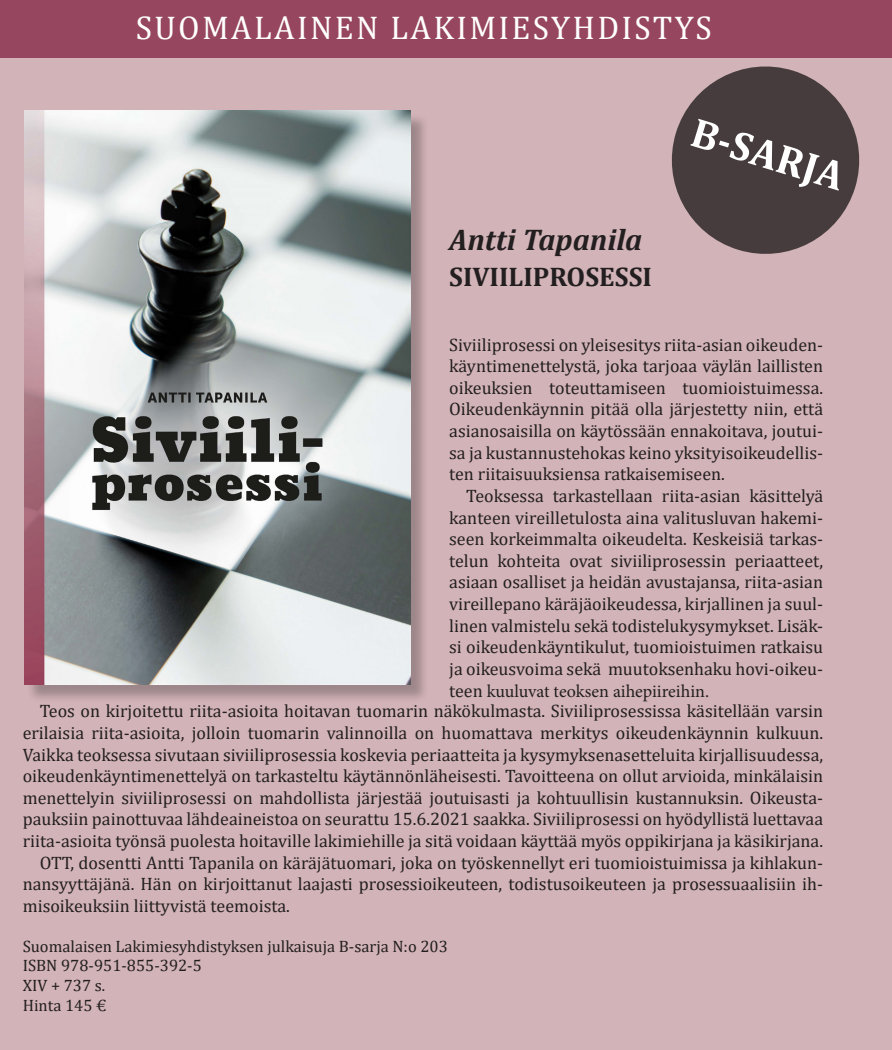
<style>
.page{position:relative;width:892px;height:1050px;background:#fff}
.page>*{position:absolute;margin:0;border:0;box-sizing:border-box;transform-origin:0 0}
.t1{font:700 41.55px "Cambria";color:#fff}
.t2{font:33px "Cambria";letter-spacing:.07em;color:#fff}
.t3{font:italic 700 30px "Cambria";color:#231f20}
.t4{font:700 27px "Cambria";color:#231f20}
.t5{font:18px/21.6px "Cambria";color:#231f20;text-align:justify}
.t6{font:16.5px/19.8px "Cambria";color:#231f20}
.s1{font-family:"Minion Pro"}
</style>
<div class="page">
<div style="left:0;top:7px;width:892px;height:1042px;background:#d2b3b7"></div>
<div style="left:0;top:0;width:892px;height:58px;background:#96465e"></div>
<div style="left:27px;top:113px;width:402px;height:590px;background:#231f20;opacity:.3"></div>
<img style="left:24px;top:110px;width:387px;height:574px">
<svg style="left:661px;top:55px;width:209px;height:199px;fill:#463c3e"></svg>
<p class="t2" style="left:136px;top:8px;width:577px">SUOMALAINEN LAKIMIESYHDISTYS</p>
<p class="t3" style="left:449px;top:218px;width:195px">Antti Tapanila</p>
<p class="t4" style="left:449px;top:257px;width:204px">SIVIILIPROSESSI</p>
<p class="t1" style="left:701px;top:103px;width:159px;rotate:17deg">B-SARJA</p>
<p class="t5" style="left:449px;top:333px;width:375px">Siviiliprosessi on yleisesitys riita-asian oikeuden&shy;käyntimenettelystä, joka tarjoaa väylän laillisten oikeuksien toteuttamiseen tuomioistuimessa.<br>Oikeudenkäynnin pitää olla järjestetty niin, että asianosaisilla on käytössään ennakoitava, joutui&shy;sa ja kustannustehokas keino yksityisoikeudellis&shy;ten riitaisuuksiensa ratkaisemiseen.</p>
<p class="t5" style="left:449px;top:485px;width:375px;text-indent:17px">Teoksessa tarkastellaan riita-asian käsittelyä kanteen vireilletulosta aina valitusluvan hakemi&shy;seen korkeimmalta oikeudelta. Keskeisiä tarkas&shy;telun kohteita ovat siviiliprosessin periaatteet, asiaan osalliset ja heidän avustajansa, riita-asian vireillepano käräjäoikeudessa, kirjallinen ja suul&shy;linen valmistelu sekä todistelukysymykset. Lisäk&shy;si oikeudenkäyntikulut, tuomioistuimen ratkaisu ja oikeusvoima sekä muutoksenhaku hovi-oikeu&shy;teen <span class="s1">kuuluvat teoksen aihepiireihin.</span></p>
<p class="t5" style="left:23px;top:700px;width:802px;text-indent:17px">Teos on kirjoitettu riita-asioita hoitavan tuomarin näkökulmasta. Siviiliprosessissa käsitellään varsin erilaisia riita-asioita, jolloin tuomarin valinnoilla on huomattava merkitys oikeudenkäynnin kulkuun.<br>Vaikka teoksessa sivutaan siviiliprosessia koskevia periaatteita ja kysymyksenasetteluita kirjallisuudessa, oikeudenkäyntimenettelyä on tarkasteltu käytännönläheisesti. Tavoitteena on ollut arvioida, minkälaisin menettelyin siviiliprosessi on mahdollista järjestää joutuisasti ja kohtuullisin kustannuksin. Oikeusta&shy;pauksiin painottuvaa lähdeaineistoa on seurattu 15.6.2021 saakka. Siviiliprosessi on hyödyllistä luettavaa riita-asioita työnsä puolesta hoitaville lakimiehille ja sitä voidaan käyttää myös oppikirjana ja käsikirjana.</p>
<p class="t5" style="left:23px;top:851px;width:802px;text-indent:17px">OTT, dosentti Antti Tapanila on käräjätuomari, joka on työskennellyt eri tuomioistuimissa ja kihlakun&shy;nansyyttäjänä. Hän on kirjoittanut laajasti prosessioikeuteen, todistusoikeuteen ja prosessuaalisiin ih&shy;misoikeuksiin liittyvistä teemoista.</p>
<p class="t6" style="left:23px;top:935px;width:427px">Suomalaisen Lakimiesyhdistyksen julkaisuja B-sarja N:o 203</p>
<p class="t6" style="left:23px;top:955px;width:181px">ISBN 978-951-855-392-5<br>XIV + 737 s.<br>Hinta 145 €</p>
</div>
